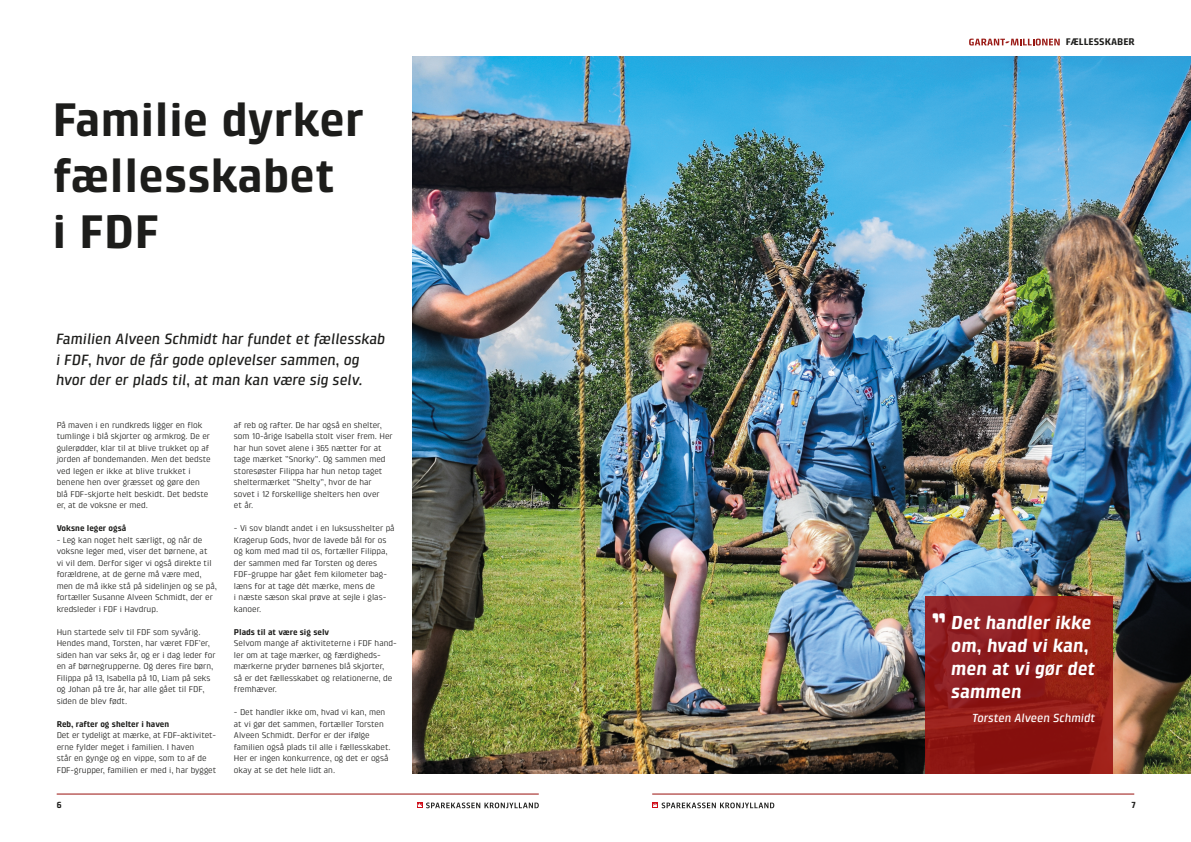
<style>
.page{position:relative;width:1191px;height:842px;background:#fff}
.page>*{position:absolute;margin:0;border:0;box-sizing:border-box;transform-origin:0 0}
.t1{font:700 48px/56px "Klint LT Pro";color:#1d1d1b}
.t2{font:900 30px "Klint LT Pro";color:#fff}
.t3{font:italic 700 19px/23px "Klint LT Pro";color:#fff}
.t4{font:italic 500 15.2px/20.5px "Klint LT Pro";color:#1d1d1b}
.t5{font:italic 500 12px "Klint LT Pro";color:#fff}
.t6{font:700 9.8px "Klint LT Pro";color:#1d1d1b}
.t7{font:700 9px "Klint LT Pro";color:#1d1d1b}
.t8{font:8.5px/11.5px "Klint LT Pro";color:#1d1d1b}
.t9{font:700 8.5px "Klint LT Pro";color:#1d1d1b}
</style>
<div class="page">
<img style="left:412px;top:57px;width:779px;height:717px">
<svg style="left:925px;top:596px;width:188px;height:178px;background:#901b18"></svg>
<svg style="left:969px;top:39px;width:90px;height:7px"></svg>
<svg style="left:652px;top:802px;width:122px;height:6px"></svg>
<svg style="left:417px;top:802px;width:122px;height:6px"></svg>
<hr style="left:652px;top:794px;width:482px;height:1px;background:#9a110e">
<hr style="left:57px;top:794px;width:482px;height:1px;background:#9a110e">
<h1 class="t1" style="left:52px;top:92px;width:313px">Familie dyrker fællesskabet<br>i FDF</h1>
<h3 class="t4" style="left:56px;top:329px;width:331px">Familien Alveen Schmidt har fundet et fællesskab i FDF, hvor de får gode oplevelser sammen, og hvor der er plads til, at man kan være sig selv.</h3>
<p class="t8" style="left:57px;top:419px;width:155px">På maven i en rundkreds ligger en flok tumlinge i blå skjorter og armkrog. De er gulerødder, klar til at blive trukket op af jorden af bondemanden. Men det bedste ved legen er ikke at blive trukket i benene hen over græsset og gøre den blå FDF-skjorte helt beskidt. Det bedste er, at de voksne er med.</p>
<p class="t9" style="left:57px;top:523px;width:71px">Voksne leger også</p>
<p class="t8" style="left:57px;top:534px;width:162px">- Leg kan noget helt særligt, og når de voksne leger med, viser det børnene, at<br>vi vil dem. Derfor siger vi også direkte til forældrene, at de gerne må være med, men de må ikke stå på sidelinjen og se på, fortæller Susanne Alveen Schmidt, der er kredsleder i FDF i Havdrup.</p>
<p class="t8" style="left:57px;top:626px;width:160px">Hun startede selv til FDF som syvårig.<br>Hendes mand, Torsten, har været FDF’er, siden han var seks år, og er i dag leder for en af børnegrupperne. Og deres fire børn, Filippa på 13, Isabella på 10, Liam på seks og Johan på tre år, har alle gået til FDF, siden de blev født.</p>
<p class="t9" style="left:57px;top:719px;width:114px">Reb, rafter og shelter i haven</p>
<p class="t8" style="left:57px;top:729px;width:161px">Det er tydeligt at mærke, at FDF-aktivitet&shy;erne fylder meget i familien. I haven<br>står en gynge og en vippe, som to af de FDF-grupper, familien er med i, har bygget</p>
<p class="t8" style="left:234px;top:419px;width:160px">af reb og rafter. De har også en shelter, som 10-årige Isabella stolt viser frem. Her har hun sovet alene i 365 nætter for at tage mærket ”Snorky”. Og sammen med storesøster Filippa har hun netop taget sheltermærket ”Shelty”, hvor de har sovet i 12 forskellige shelters hen over<br>et år.</p>
<p class="t8" style="left:234px;top:523px;width:162px">- Vi sov blandt andet i en luksusshelter på Kragerup Gods, hvor de lavede bål for os og kom med mad til os, fortæller Filippa, der sammen med far Torsten og deres FDF-gruppe har gået fem kilometer bag&shy;læns for at tage dét mærke, mens de<br>i næste sæson skal prøve at sejle i glas&shy;kanoer.</p>
<p class="t9" style="left:234px;top:627px;width:97px">Plads til at være sig selv</p>
<p class="t8" style="left:234px;top:638px;width:164px">Selvom mange af aktiviteterne i FDF hand&shy;ler om at tage mærker, og færdigheds&shy;mærkerne pryder børnenes blå skjorter,<br>så er det fællesskabet og relationerne, de fremhæver.</p>
<p class="t8" style="left:234px;top:707px;width:158px">- Det handler ikke om, hvad vi kan, men at vi gør det sammen, fortæller Torsten Alveen Schmidt. Derfor er der ifølge familien også plads til alle i fællesskabet.<br>Her er ingen konkurrence, og det er også okay at se det hele lidt an.</p>
<p class="t6" style="left:1066px;top:37px;width:70px">FÆLLESSKABER</p>
<h2 class="t2" style="left:931px;top:607px;width:16px">”</h2>
<h3 class="t3" style="left:951px;top:611px;width:145px">Det handler ikke om, hvad vi kan, men at vi gør det sammen</h3>
<h3 class="t5" style="left:972px;top:711px;width:125px">Torsten Alveen Schmidt</h3>
<p class="t7" style="left:57px;top:800px;width:6px">6</p>
<p class="t7" style="left:1131px;top:800px;width:6px">7</p>
</div>
